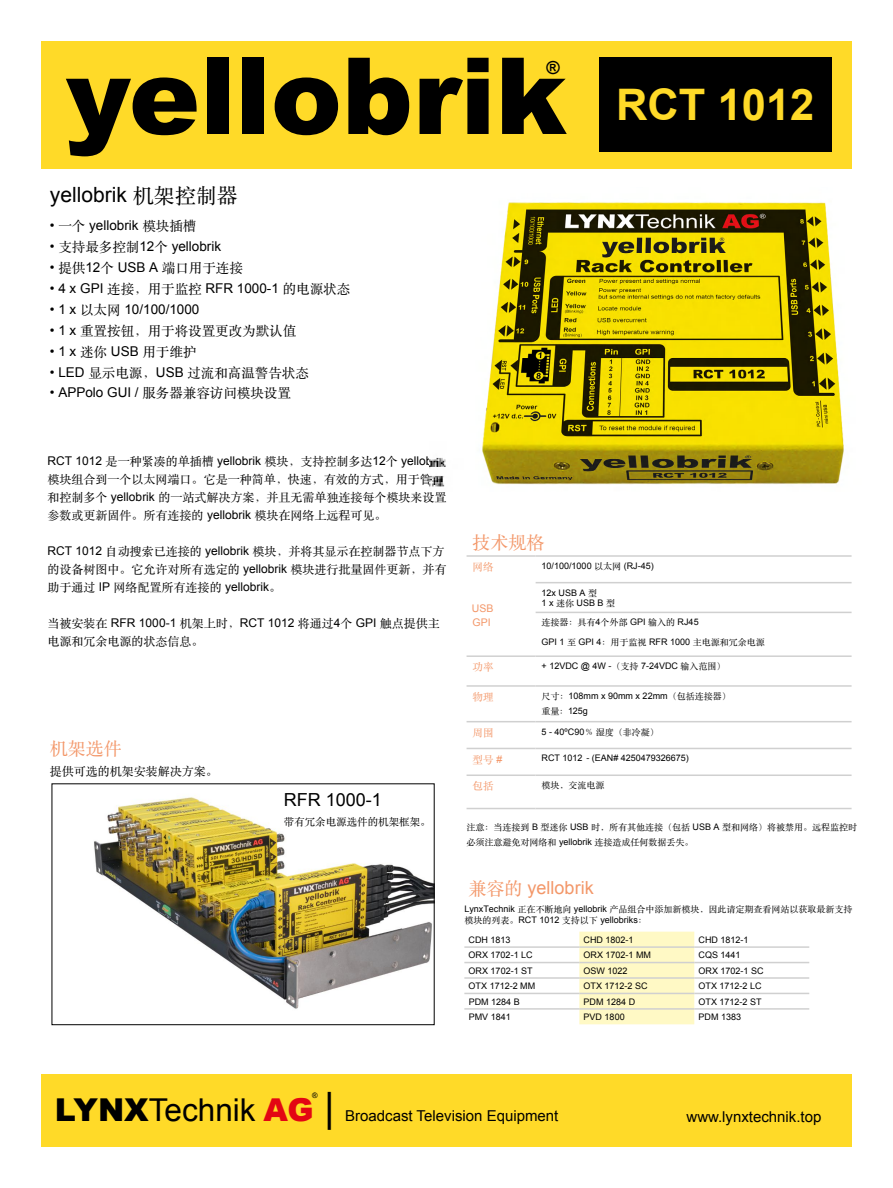
<style>
.page{position:relative;width:893px;height:1188px;background:#fff}
.page>*{position:absolute;margin:0;border:0;box-sizing:border-box;transform-origin:0 0}
.t1{font:900 106.5px "Arial";color:#000}
.t2{font:700 43.5px "Arial";color:#ffda28}
.t3{font:31.5px "Arial";color:#000}
.t4{font:21px "Arial";color:#000}
.t5{font:18px "Arial";color:#f39769}
.t6{font:18px "Arial";color:#000}
.t7{font:18px "ST Songti SC Regular";color:#f39769}
.t8{font:700 18px "Arial";color:#000}
.t9{font:15px "Arial";color:#000}
.t10{font:13.5px "Arial";color:#000}
.t11{font:13.5px "ST Songti SC Regular";color:#000}
.t12{font:12px/18px "ST Songti SC Regular";color:#000}
.t13{font:12px "Arial";color:#000}
.t14{font:10.5px "ST Songti SC Regular";color:#000}
.t15{font:10.5px "ST Songti SC Regular";color:#f39769}
.t16{font:10.5px "Arial";color:#f39769}
.t17{font:9px/10.8px "Arial";color:#000}
.t18{font:9px/15px "ST Songti SC Regular";color:#000}
.t19{font:7.5px "Arial";color:#000}
.s1{font-family:"ST Songti SC Regular"}
.s2{font-family:"Arial"}
.s3{font-weight:900}
.s4{font-weight:900;color:#e30613}
.s5{font-size:40.5px}
</style>
<div class="page">
<div style="left:41px;top:1074px;width:810px;height:73px;background:#ffda28"></div>
<div style="left:41px;top:41px;width:810px;height:128px;background:#ffda28"></div>
<div style="left:599px;top:57px;width:232px;height:95px;background:#000"></div>
<hr style="left:466px;top:555px;width:70px;height:2px;background:#d0d0d0">
<hr style="left:536px;top:555px;width:315px;height:2px;background:#d0d0d0">
<hr style="left:536px;top:582px;width:315px;height:1px;background:#d0d0d0">
<hr style="left:536px;top:612px;width:315px;height:1px;background:#d0d0d0">
<hr style="left:536px;top:808px;width:315px;height:1px;background:#d0d0d0">
<hr style="left:536px;top:775px;width:315px;height:1px;background:#d0d0d0">
<hr style="left:536px;top:655px;width:315px;height:2px;background:#d0d0d0">
<hr style="left:536px;top:685px;width:315px;height:2px;background:#d0d0d0">
<hr style="left:536px;top:721px;width:315px;height:1px;background:#d0d0d0">
<hr style="left:536px;top:748px;width:315px;height:1px;background:#d0d0d0">
<hr style="left:466px;top:655px;width:70px;height:2px;background:#d0d0d0">
<hr style="left:466px;top:685px;width:70px;height:2px;background:#d0d0d0">
<hr style="left:466px;top:721px;width:70px;height:1px;background:#d0d0d0">
<hr style="left:466px;top:748px;width:70px;height:1px;background:#d0d0d0">
<hr style="left:466px;top:775px;width:70px;height:1px;background:#d0d0d0">
<hr style="left:466px;top:808px;width:70px;height:1px;background:#d0d0d0">
<img style="left:429px;top:202px;width:415px;height:285px">
<img style="left:94px;top:797px;width:339px;height:212px">
<div style="left:51px;top:783px;width:384px;height:242px;border:1px solid #000"></div>
<div style="left:579px;top:932px;width:115px;height:92px;background:#fff9c5"></div>
<hr style="left:464px;top:946px;width:115px;height:2px;background:#d0d0d0">
<hr style="left:579px;top:946px;width:115px;height:2px;background:#d0d0d0">
<hr style="left:694px;top:946px;width:115px;height:2px;background:#d0d0d0">
<hr style="left:464px;top:962px;width:115px;height:1px;background:#d0d0d0">
<hr style="left:579px;top:962px;width:115px;height:1px;background:#d0d0d0">
<hr style="left:694px;top:962px;width:115px;height:1px;background:#d0d0d0">
<hr style="left:464px;top:977px;width:115px;height:2px;background:#d0d0d0">
<hr style="left:579px;top:977px;width:115px;height:2px;background:#d0d0d0">
<hr style="left:694px;top:977px;width:115px;height:2px;background:#d0d0d0">
<hr style="left:464px;top:993px;width:115px;height:1px;background:#d0d0d0">
<hr style="left:579px;top:993px;width:115px;height:1px;background:#d0d0d0">
<hr style="left:694px;top:993px;width:115px;height:1px;background:#d0d0d0">
<hr style="left:464px;top:1008px;width:115px;height:2px;background:#d0d0d0">
<hr style="left:579px;top:1008px;width:115px;height:2px;background:#d0d0d0">
<hr style="left:694px;top:1008px;width:115px;height:2px;background:#d0d0d0">
<h1 class="t1" style="left:66px;top:19px;width:503px">yellobrik</h1>
<h3 class="t8" style="left:546px;top:56px;width:15px">®</h3>
<h3 class="t4" style="left:50px;top:181px;width:189px">yellobrik <span class="s1">机架控制器</span></h3>
<h3 class="t10" style="left:50px;top:216px;width:148px">• <span class="s1">一个</span> yellobrik <span class="s1">模块插槽</span></h3>
<h3 class="t10" style="left:50px;top:237px;width:173px">• <span class="s1">支持最多控制</span>12<span class="s1">个</span> yellobrik</h3>
<h3 class="t11" style="left:50px;top:259px;width:195px"><span class="s2">•</span> 提供<span class="s2">12</span>个 <span class="s2">USB A</span> 端口用于连接</h3>
<h3 class="t10" style="left:50px;top:279px;width:302px">• 4 x GPI <span class="s1">连接，用于监控</span> RFR 1000-1 <span class="s1">的电源状态</span></h3>
<h3 class="t10" style="left:50px;top:300px;width:151px">• 1 x <span class="s1">以太网</span> 10/100/1000</h3>
<h3 class="t11" style="left:50px;top:322px;width:248px"><span class="s2">• 1 x</span> 重置按钮，用于将设置更改为默认值</h3>
<h3 class="t10" style="left:50px;top:342px;width:148px">• 1 x <span class="s1">迷你</span> USB <span class="s1">用于维护</span></h3>
<h3 class="t11" style="left:50px;top:364px;width:260px"><span class="s2">• LED</span> 显示电源，<span class="s2">USB</span> 过流和高温警告状态</h3>
<h3 class="t10" style="left:50px;top:384px;width:243px">• APPolo GUI / <span class="s1">服务器兼容访问模块设置</span></h3>
<h2 class="t2" style="left:616px;top:76px;width:200px">RCT 1012</h2>
<h3 class="t13" style="left:48px;top:453px;width:399px">RCT 1012 <span class="s1">是一种紧凑的单插槽</span> yellobrik <span class="s1">模块，支持控制多达</span>12<span class="s1">个</span> yellobrik</h3>
<h3 class="t12" style="left:48px;top:470px;width:400px">模块组合到一个以太网端口。它是一种简单，快速，有效的方式，用于管理和控制多个 <span class="s2">yellobrik</span> 的一站式解决方案，并且无需单独连接每个模块来设置参数或更新固件。所有连接的 <span class="s2">yellobrik</span> 模块在网络上远程可见。</h3>
<h3 class="t12" style="left:48px;top:542px;width:400px"><span class="s2">RCT 1012</span> 自动搜索已连接的 <span class="s2">yellobrik</span> 模块，并将其显示在控制器节点下方的设备树图中。它允许对所有选定的 <span class="s2">yellobrik</span> 模块进行批量固件更新，并有助于通过 <span class="s2">IP</span> 网络配置所有连接的 <span class="s2">yellobrik</span>。</h3>
<h3 class="t13" style="left:48px;top:615px;width:394px"><span class="s1">当被安装在</span> RFR 1000-1 <span class="s1">机架上时，</span>RCT 1012 <span class="s1">将通过</span>4<span class="s1">个</span> GPI <span class="s1">触点提供主</span></h3>
<h3 class="t12" style="left:48px;top:632px;width:158px">电源和冗余电源的状态信息。</h3>
<h3 class="t7" style="left:50px;top:737px;width:74px">机架选件</h3>
<h3 class="t12" style="left:50px;top:762px;width:170px">提供可选的机架安装解决方案。</h3>
<h3 class="t6" style="left:284px;top:788px;width:100px">RFR 1000-1</h3>
<p class="t14" style="left:284px;top:815px;width:149px">带有冗余电源选件的机架框架。</p>
<h3 class="t7" style="left:472px;top:531px;width:73px">技术规格</h3>
<p class="t15" style="left:472px;top:560px;width:22px">网络</p>
<p class="t17" style="left:542px;top:560px;width:114px">10/100/1000 <span class="s1">以太网</span> (RJ-45)</p>
<p class="t16" style="left:472px;top:602px;width:23px">USB</p>
<p class="t17" style="left:542px;top:587px;width:75px">12x USB A <span class="s1">型<br></span>1 x <span class="s1">迷你</span> USB B <span class="s1">型</span></p>
<p class="t16" style="left:472px;top:616px;width:20px">GPI</p>
<p class="t18" style="left:542px;top:615px;width:159px">连接器：具有<span class="s2">4</span>个外部 <span class="s2">GPI</span> 输入的 <span class="s2">RJ45</span></p>
<p class="t17" style="left:542px;top:636px;width:225px">GPI 1 <span class="s1">至</span> GPI 4<span class="s1">：用于监视</span> RFR 1000 <span class="s1">主电源和冗余电源</span></p>
<p class="t15" style="left:472px;top:661px;width:22px">功率</p>
<p class="t17" style="left:542px;top:661px;width:185px">+ 12VDC @ 4W -<span class="s1">（支持</span> 7-24VDC <span class="s1">输入范围）</span></p>
<p class="t15" style="left:472px;top:690px;width:22px">物理</p>
<p class="t17" style="left:542px;top:688px;width:191px;line-height:15px"><span class="s1">尺寸：</span>108mm x 90mm x 22mm<span class="s1">（包括连接器）重量：</span>125g</p>
<p class="t15" style="left:472px;top:726px;width:22px">周围</p>
<p class="t17" style="left:542px;top:726px;width:119px">5 - 40ºC90<span class="s1">％湿度（非冷凝）</span></p>
<p class="t15" style="left:472px;top:753px;width:31px">型号 <span class="s2">#</span></p>
<p class="t17" style="left:542px;top:753px;width:149px">RCT 1012 - (EAN# 4250479326675)</p>
<p class="t15" style="left:472px;top:780px;width:22px">包括</p>
<p class="t18" style="left:542px;top:778px;width:64px">模块，交流电源</p>
<p class="t18" style="left:466px;top:819px;width:392px">注意：当连接到 <span class="s2">B</span> 型迷你 <span class="s2">USB</span> 时，所有其他连接（包括 <span class="s2">USB A</span> 型和网络）将被禁用。远程监控时必须注意避免对网络和 <span class="s2">yellobrik</span> 连接造成任何数据丢失。</p>
<h3 class="t5" style="left:469px;top:876px;width:127px"><span class="s1">兼容的</span> yellobrik</h3>
<p class="t18" style="left:464px;top:901px;width:390px"><span class="s2">LynxTechnik</span> 正在不断地向 <span class="s2">yellobrik</span> 产品组合中添加新模块，因此请定期查看网站以获取最新支持</p>
<p class="t17" style="left:464px;top:914px;width:184px"><span class="s1">模块的列表。</span>RCT 1012 <span class="s1">支持以下</span> yellobriks<span class="s1">：</span></p>
<p class="t17" style="left:469px;top:934px;width:44px">CDH 1813</p>
<p class="t17" style="left:583px;top:934px;width:52px">CHD 1802-1</p>
<p class="t17" style="left:698px;top:934px;width:52px">CHD 1812-1</p>
<p class="t17" style="left:469px;top:950px;width:66px">ORX 1702-1 LC</p>
<p class="t17" style="left:583px;top:950px;width:69px">ORX 1702-1 MM</p>
<p class="t17" style="left:698px;top:950px;width:44px">CQS 1441</p>
<p class="t17" style="left:469px;top:965px;width:66px">ORX 1702-1 ST</p>
<p class="t17" style="left:583px;top:965px;width:46px">OSW 1022</p>
<p class="t17" style="left:698px;top:965px;width:67px">ORX 1702-1 SC</p>
<p class="t17" style="left:469px;top:981px;width:68px">OTX 1712-2 MM</p>
<p class="t17" style="left:584px;top:981px;width:66px">OTX 1712-2 SC</p>
<p class="t17" style="left:698px;top:981px;width:65px">OTX 1712-2 LC</p>
<p class="t17" style="left:469px;top:996px;width:53px">PDM 1284 B</p>
<p class="t17" style="left:584px;top:996px;width:53px">PDM 1284 D</p>
<p class="t17" style="left:698px;top:996px;width:65px">OTX 1712-2 ST</p>
<p class="t17" style="left:469px;top:1012px;width:44px">PMV 1841</p>
<p class="t17" style="left:584px;top:1012px;width:43px">PVD 1800</p>
<p class="t17" style="left:698px;top:1012px;width:44px">PDM 1383</p>
<h3 class="t3" style="left:55px;top:1090px;width:281px"><span class="s3">LYNX</span>Technik <span class="s4">AG</span> <span class="s5">|</span></h3>
<p class="t19" style="left:312px;top:1091px;width:7px">®</p>
<h3 class="t9" style="left:345px;top:1106px;width:215px">Broadcast Television Equipment</h3>
<h3 class="t9" style="left:686px;top:1107px;width:136px">www.lynxtechnik.top</h3>
</div>
